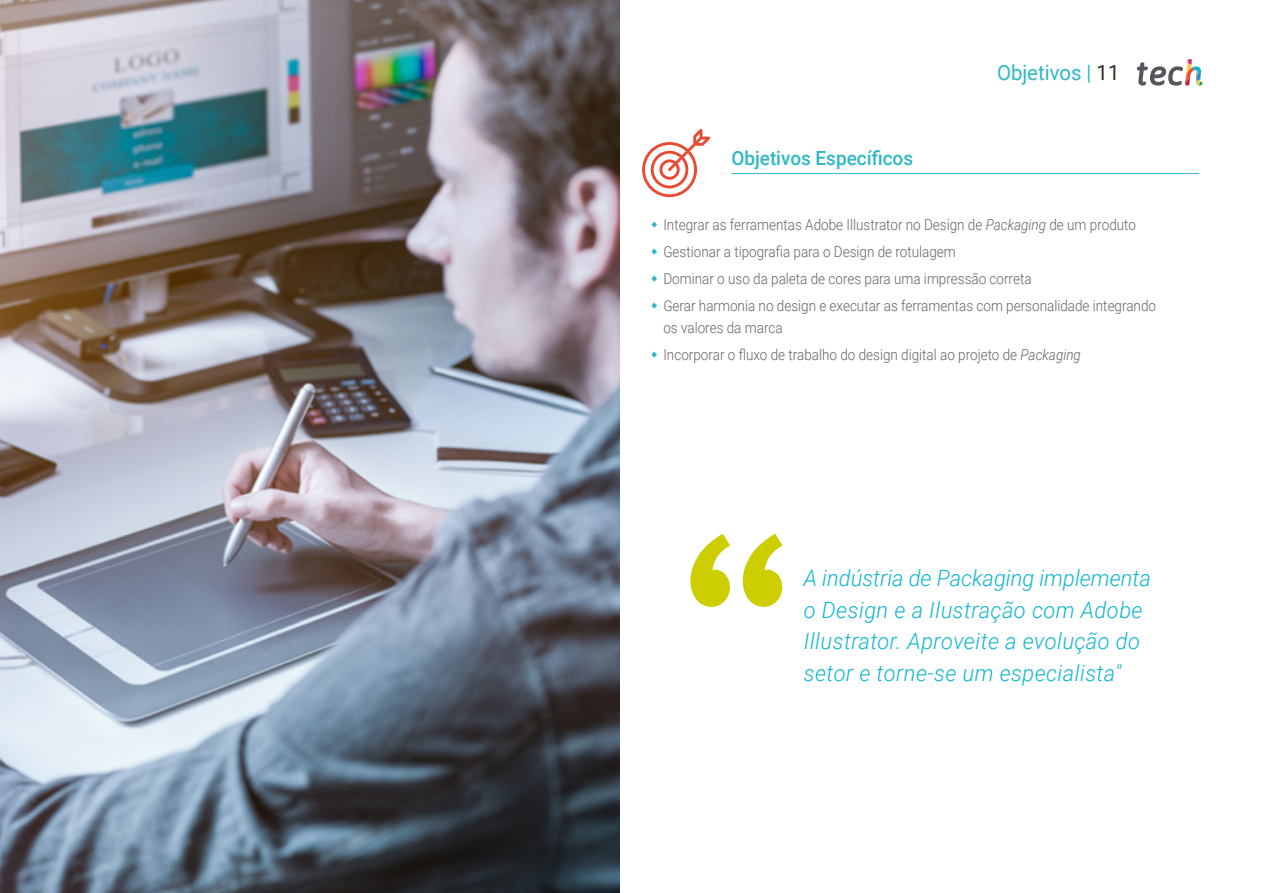
<style>
.page{position:relative;width:1263px;height:893px;background:#fff}
.page>*{position:absolute;margin:0;border:0;box-sizing:border-box;transform-origin:0 0}
.t1{font:italic 300 22.5px/31.5px "Roboto";letter-spacing:.02em;color:#0fb6cf}
.t2{font:21px "Roboto";color:#2db8c5}
.t3{font:500 19.5px "Roboto";color:#2db8c5}
.t4{font:300 15px/26.7px "Roboto";color:#61646a;scale:.9 1}
.s1{color:#312e20}
.s2{font-style:italic}
</style>
<div class="page">
<hr style="left:731px;top:173px;width:468px;height:1px;background:#2db8c5">
<svg style="left:642px;top:129px;width:68px;height:68px"></svg>
<img style="left:0;top:0;width:620px;height:893px">
<svg style="left:1137px;top:59px;width:65px;height:27px"></svg>
<svg style="left:690px;top:534px;width:92px;height:73px"></svg>
<h3 class="t3" style="left:731px;top:144px;width:183px">Objetivos Específicos</h3>
<h2 class="t2" style="left:997px;top:57px;width:124px">Objetivos | <span class="s1">11</span></h2>
<p class="t4" style="left:663px;top:211px;width:549px">Integrar as ferramentas Adobe Illustrator no Design de <span class="s2">Packaging</span> de um produto Gestionar a tipografia para o Design de rotulagem<br>Dominar o uso da paleta de cores para uma impressão correta<br>Gerar harmonia no design e executar as ferramentas com personalidade integrando</p>
<p class="t4" style="left:663px;top:314px;width:465px">os valores da marca<br>Incorporar o fluxo de trabalho do design digital ao projeto de <span class="s2">Packaging</span></p>
<h1 class="t1" style="left:804px;top:562px;width:349px">A indústria de Packaging implementa o Design e a Ilustração com Adobe Illustrator. Aproveite a evolução do setor e torne-se um especialista"</h1>
</div>
